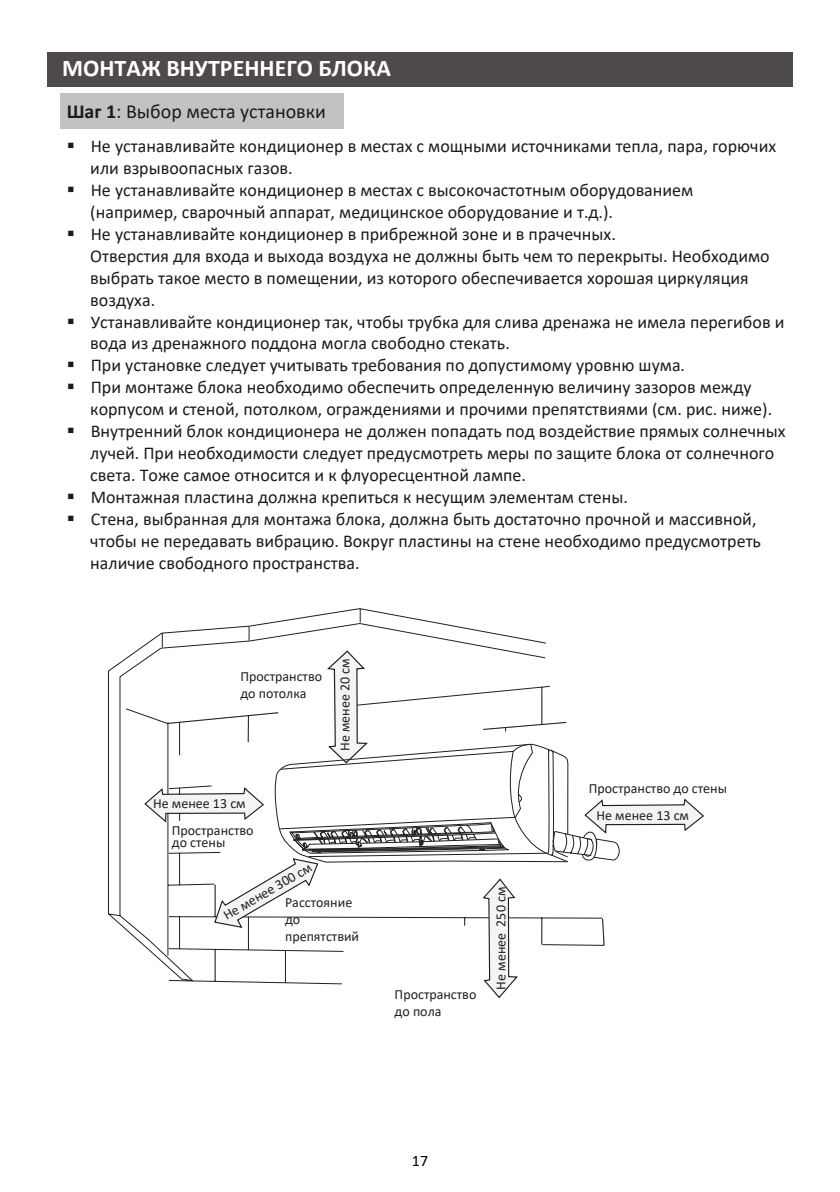
<style>
.page{position:relative;width:840px;height:1192px;background:#fff}
.page>*{position:absolute;margin:0;border:0;box-sizing:border-box;transform-origin:0 0}
.t1{font:700 24px "Calibri";color:#fff}
.t2{font:20px "Calibri";color:#1f1a17}
.t3{font:18px/22px "Calibri";color:#1f1a17}
.t4{font:16px "Calibri";color:#000}
.t5{font:14px/17.2px "Calibri";color:#231f20}
.s1{font-weight:700}
</style>
<div class="page">
<div style="left:60px;top:93px;width:283px;height:36px;background:#c2c2c2"></div>
<div style="left:48px;top:52px;width:745px;height:35px;background:#4f4a4a"></div>
<svg style="left:108px;top:608px;width:438px;height:338px"></svg>
<svg style="left:144px;top:650px;width:560px;height:348px"></svg>
<h1 class="t1" style="left:62px;top:52px;width:330px">МОНТАЖ ВНУТРЕННЕГО БЛОКА</h1>
<p class="t2" style="left:67px;top:98px;width:261px"><span class="s1">Шаг 1</span>: Выбор места установки</p>
<p class="t3" style="left:90px;top:135px;width:687px;text-indent:-24px">▪ Не устанавливайте кондиционер в местах с мощными источниками тепла, пара, горючих или взрывоопасных газов.</p>
<p class="t3" style="left:90px;top:179px;width:605px;text-indent:-24px">▪ Не устанавливайте кондиционер в местах с высокочастотным оборудованием (например, сварочный аппарат, медицинское оборудование и т.д.).</p>
<p class="t3" style="left:90px;top:223px;width:681px;text-indent:-24px">▪ Не устанавливайте кондиционер в прибрежной зоне и в прачечных.<br>Отверстия для входа и выхода воздуха не должны быть чем то перекрыты. Необходимо выбрать такое место в помещении, из которого обеспечивается хорошая циркуляция воздуха.</p>
<p class="t3" style="left:90px;top:311px;width:696px;text-indent:-24px">▪ Устанавливайте кондиционер так, чтобы трубка для слива дренажа не имела перегибов и вода из дренажного поддона могла свободно стекать.</p>
<p class="t3" style="left:67px;top:354px;width:620px">▪ При установке следует учитывать требования по допустимому уровню шума.</p>
<p class="t3" style="left:90px;top:376px;width:683px;text-indent:-24px">▪ При монтаже блока необходимо обеспечить определенную величину зазоров между корпусом и стеной, потолком, ограждениями и прочими препятствиями (см. рис. ниже).</p>
<p class="t3" style="left:90px;top:420px;width:697px;text-indent:-24px">▪ Внутренний блок кондиционера не должен попадать под воздействие прямых солнечных лучей. При необходимости следует предусмотреть меры по защите блока от солнечного света. Тоже самое относится и к флуоресцентной лампе.</p>
<p class="t3" style="left:67px;top:486px;width:563px">▪ Монтажная пластина должна крепиться к несущим элементам стены.</p>
<p class="t3" style="left:90px;top:508px;width:672px;text-indent:-24px">▪ Стена, выбранная для монтажа блока, должна быть достаточно прочной и массивной, чтобы не передавать вибрацию. Вокруг пластины на стене необходимо предусмотреть наличие свободного пространства.</p>
<p class="t5" style="left:240px;top:668px;width:83px">Пространство до потолка</p>
<p class="t5" style="left:336px;top:751px;width:94px;rotate:-90deg">Не менее 20 см</p>
<p class="t5" style="left:153px;top:794px;width:94px">Не менее 13 см</p>
<p class="t5" style="left:172px;top:825px;width:83px;line-height:11.2px">Пространство до стены</p>
<p class="t5" style="left:220px;top:908px;width:101px;rotate:-30deg">Не менее 300 см</p>
<p class="t5" style="left:285px;top:894px;width:76px">Расстояние до препятствий</p>
<p class="t5" style="left:395px;top:985px;width:83px">Пространство до пола</p>
<p class="t5" style="left:492px;top:990px;width:104px;rotate:-90deg">Не менее 250 см</p>
<p class="t4" style="left:412px;top:1149px;width:18px">17</p>
<p class="t5" style="left:589px;top:780px;width:140px">Пространство до стены</p>
<p class="t5" style="left:596px;top:806px;width:94px">Не менее 13 см</p>
</div>
